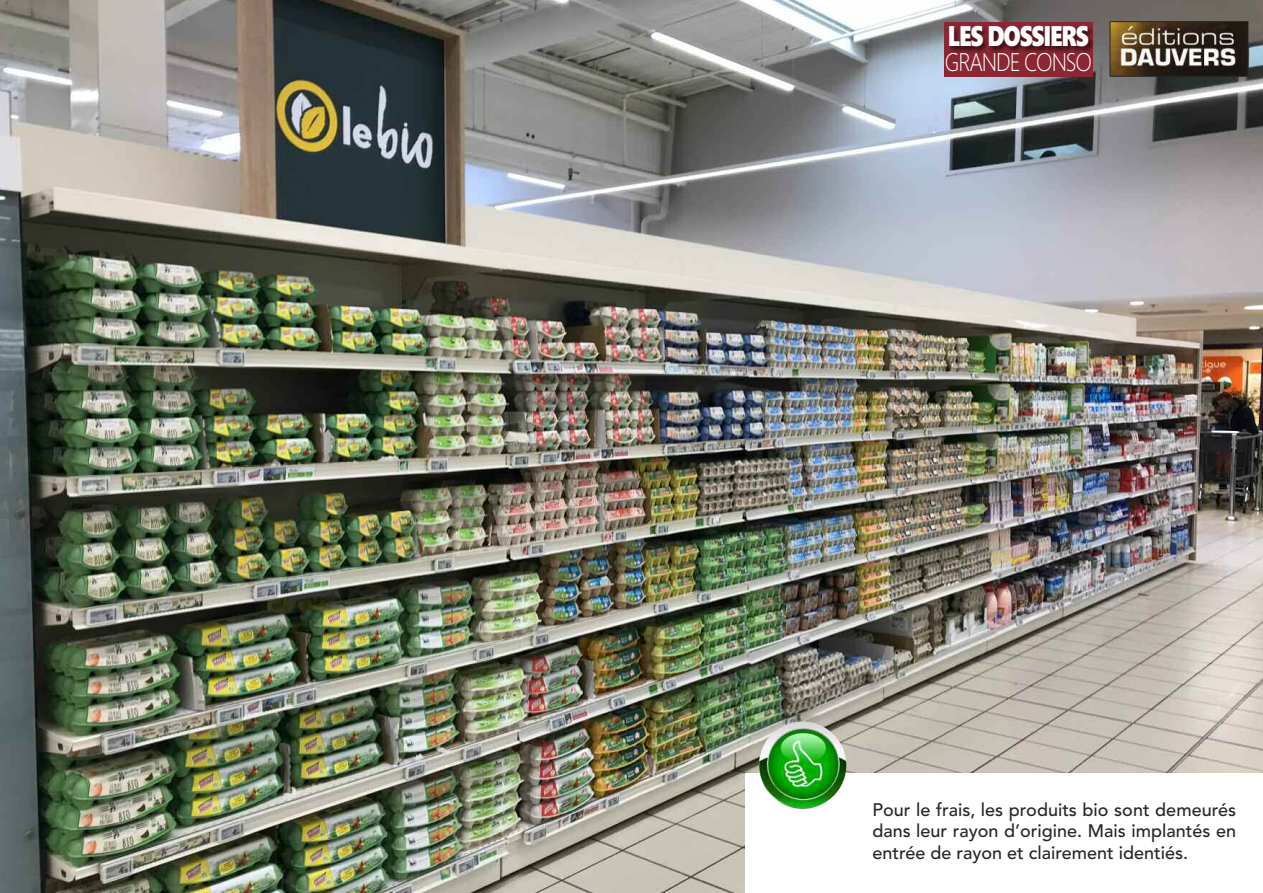
<style>
.page{position:relative;width:1263px;height:893px;background:#fff}
.page>*{position:absolute;margin:0;border:0;box-sizing:border-box;transform-origin:0 0}
.t1{font:900 28.35px "Segoe";letter-spacing:-.05em;color:#fff;scale:.8 1}
.t2{font:300 25.5px "Segoe";letter-spacing:-.05em;color:#fff;scale:.85 1}
.t3{font:500 18px/21.6px "Avenir";color:#272526;text-align:justify}
</style>
<div class="page">
<img style="left:0;top:0;width:1263px;height:893px">
<img style="left:1112px;top:23px;width:134px;height:52px">
<div style="left:1110px;top:21px;width:138px;height:56px;border:1px solid #272526"></div>
<img style="left:931px;top:15px;width:180px;height:69px">
<div style="left:746px;top:774px;width:517px;height:119px;background:#fff"></div>
<img style="left:759px;top:721px;width:87px;height:88px;border-radius:50%">
<h1 class="t1" style="left:948px;top:20px;width:178px">LES DOSSIERS</h1>
<h2 class="t2" style="left:945px;top:47px;width:175px">GRANDE CONSO</h2>
<p class="t3" style="left:872px;top:798px;width:365px">Pour le frais, les produits bio sont demeurés dans leur rayon d’origine. Mais implantés en entrée de rayon et clairement identiés.</p>
</div>
